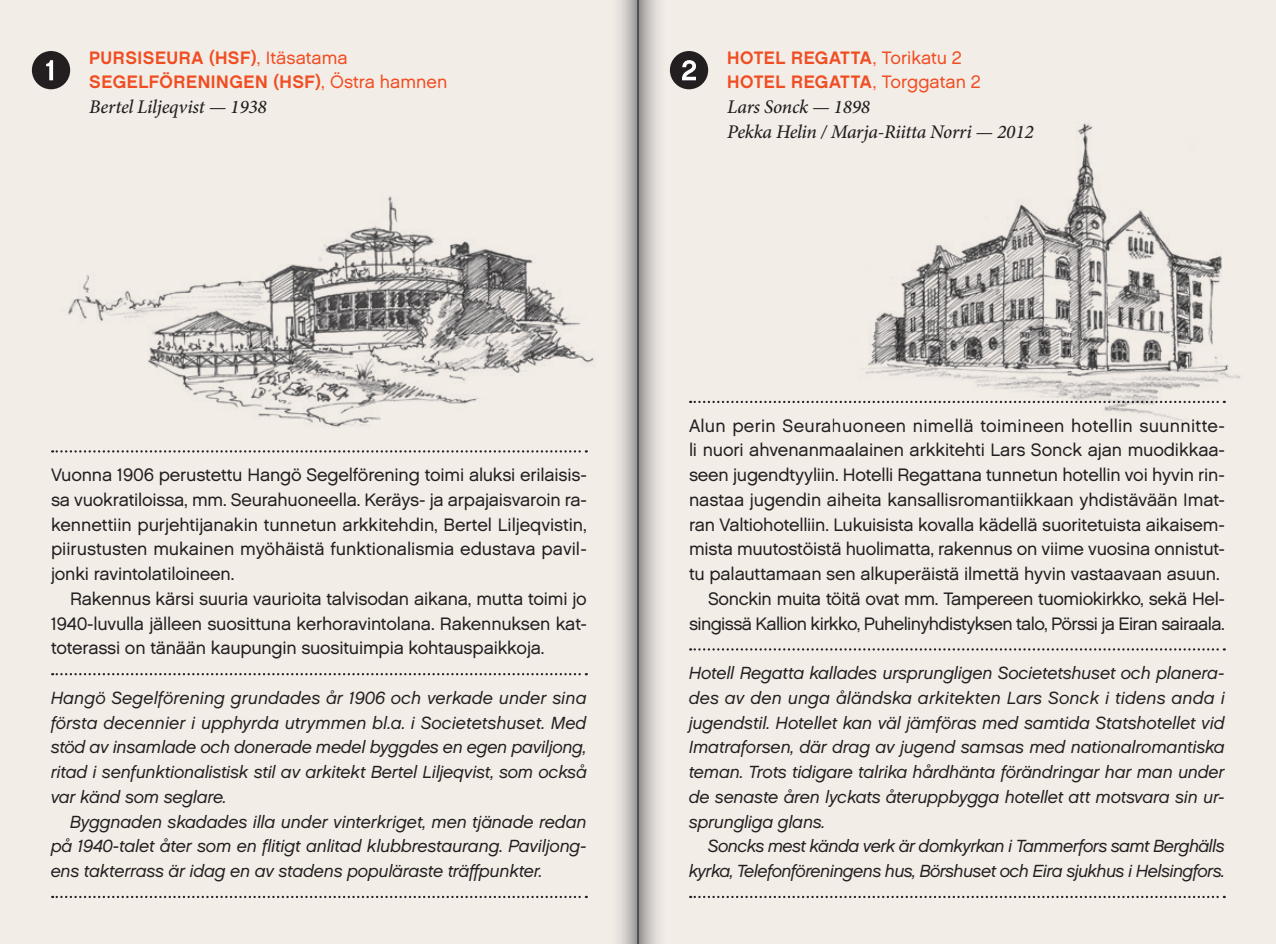
<style>
.page{position:relative;width:1276px;height:944px;background:#fff}
.page>*{position:absolute;margin:0;border:0;box-sizing:border-box;transform-origin:0 0}
._04_arkki{font:italic 500 19.35px "Minion Pro";letter-spacing:-.015em;color:#231f20}
._03_text{font:18px/24.8px "Chalet London Nineteen Sixty";letter-spacing:-.01em;color:#231f20;text-align:justify}
._03_text_sis{font:18px/24.8px "Chalet London Nineteen Sixty";letter-spacing:-.025em;color:#231f20;text-align:justify}
._02_otsikko{font:18px "Chalet New York Nineteen Sixty";letter-spacing:.03em;color:#f04d22}
._03_text_SWE{font:17.55px/24.8px "Chalet Oblique London";letter-spacing:-.01em;color:#231f20;text-align:justify}
._03_text_SWE_sis{font:17.55px/24.8px "Chalet Oblique London";letter-spacing:-.03em;color:#231f20;text-align:justify}
.s1{font-family:"Chalet London Nineteen Sixty"}
</style>
<div class="page">
<div style="left:0;top:0;width:638px;height:944px;background:#f3ede8"></div>
<div style="left:638px;top:0;width:638px;height:944px;background:#f3ede8"></div>
<svg style="left:52px;top:450px;width:535px;height:3px"></svg>
<svg style="left:52px;top:673px;width:535px;height:2px"></svg>
<svg style="left:52px;top:896px;width:535px;height:2px"></svg>
<svg style="left:690px;top:401px;width:143px;height:2px"></svg>
<svg style="left:690px;top:648px;width:534px;height:3px"></svg>
<svg style="left:690px;top:896px;width:534px;height:2px"></svg>
<div style="left:32px;top:51px;width:38px;height:38px;background:#231f20;border-radius:50%"></div>
<svg style="left:46px;top:60px;width:7px;height:20px"></svg>
<div style="left:670px;top:51px;width:38px;height:38px;background:#231f20;border-radius:50%"></div>
<svg style="left:682px;top:60px;width:14px;height:20px"></svg>
<img style="left:835px;top:123px;width:405px;height:299px">
<img style="left:68px;top:196px;width:526px;height:231px">
<svg style="left:618px;top:0;width:20px;height:944px"></svg>
<svg style="left:638px;top:0;width:32px;height:944px"></svg>
<p class="_02_otsikko" style="left:89px;top:46px;width:260px">PURSISEURA (HSF)<span class="s1">, Itäsatama</span></p>
<p class="_02_otsikko" style="left:89px;top:71px;width:360px">SEGELFÖRENINGEN (HSF)<span class="s1">, Östra hamnen</span></p>
<p class="_04_arkki" style="left:89px;top:94px;width:179px">Bertel Liljeqvist — 1938</p>
<p class="_02_otsikko" style="left:727px;top:46px;width:236px">HOTEL REGATTA<span class="s1">, Torikatu 2</span></p>
<p class="_02_otsikko" style="left:727px;top:71px;width:255px">HOTEL REGATTA<span class="s1">, Torggatan 2</span></p>
<p class="_04_arkki" style="left:727px;top:94px;width:144px">Lars Sonck — 1898</p>
<p class="_04_arkki" style="left:727px;top:118px;width:308px">Pekka Helin / Marja-Riitta Norri — 2012</p>
<p class="_03_text" style="left:51px;top:462px;width:537px">Vuonna 1906 perustettu Hangö Segelförening toimi aluksi erilaisis&shy;sa vuokratiloissa, mm. Seurahuoneella. Keräys- ja arpajaisvaroin ra&shy;kennettiin purjehtijanakin tunnetun arkkitehdin, Bertel Liljeqvistin, piirustusten mukainen myöhäistä funktionalismia edustava pavil&shy;jonki ravintolatiloineen.</p>
<p class="_03_text_sis" style="left:51px;top:586px;width:537px;text-indent:19px">Rakennus kärsi suuria vaurioita talvisodan aikana, mutta toimi jo 1940-luvulla jälleen suosittuna kerhoravintolana. Rakennuksen kat&shy;toterassi on tänään kaupungin suosituimpia kohtauspaikkoja.</p>
<p class="_03_text_SWE" style="left:51px;top:685px;width:537px">Hangö Segelförening grundades år 1906 och verkade under sina första decennier i upphyrda utrymmen bl.a. i Societetshuset. Med stöd av insamlade och donerade medel byggdes en egen paviljong, ritad i senfunktionalistisk stil av arkitekt Bertel Liljeqvist, som också var känd som seglare.</p>
<p class="_03_text_SWE_sis" style="left:51px;top:809px;width:537px;text-indent:19px">Byggnaden skadades illa under vinterkriget, men tjänade redan på 1940-talet åter som en flitigt anlitad klubbrestaurang. Paviljong&shy;ens takterrass är idag en av stadens populäraste träffpunkter.</p>
<p class="_03_text" style="left:689px;top:413px;width:537px">Alun perin Seurahuoneen nimellä toimineen hotellin suunnitte&shy;li nuori ahvenanmaalainen arkkitehti Lars Sonck ajan muodikkaa&shy;seen jugendtyyliin. Hotelli Regattana tunnetun hotellin voi hyvin rin&shy;nastaa jugendin aiheita kansallisromantiikkaan yhdistävään Imat&shy;ran Valtiohotelliin. Lukuisista kovalla kädellä suoritetuista aikaisem&shy;mista muutostöistä huolimatta, rakennus on viime vuosina onnistut&shy;tu palauttamaan sen alkuperäistä ilmettä hyvin vastaavaan asuun.</p>
<p class="_03_text_sis" style="left:689px;top:586px;width:537px;text-align:right">Sonckin muita töitä ovat mm. Tampereen tuomiokirkko, sekä Hel&shy;singissä Kallion kirkko, Puhelinyhdistyksen talo, Pörssi ja Eiran sairaala.</p>
<p class="_03_text_SWE" style="left:689px;top:661px;width:538px">Hotell Regatta kallades ursprungligen Societetshuset och planera&shy;des av den unga åländska arkitekten Lars Sonck i tidens anda i jugendstil. Hotellet kan väl jämföras med samtida Statshotellet vid Imatraforsen, där drag av jugend samsas med nationalromantiska teman. Trots tidigare talrika hårdhänta förändringar har man under de senaste åren lyckats återuppbygga hotellet att motsvara sin ur&shy;sprungliga glans.</p>
<p class="_03_text_SWE_sis" style="left:689px;top:834px;width:537px;text-align:right">Soncks mest kända verk är domkyrkan i Tammerfors samt Berghälls kyrka, Telefonföreningens hus, Börshuset och Eira sjukhus i Helsingfors.</p>
</div>
